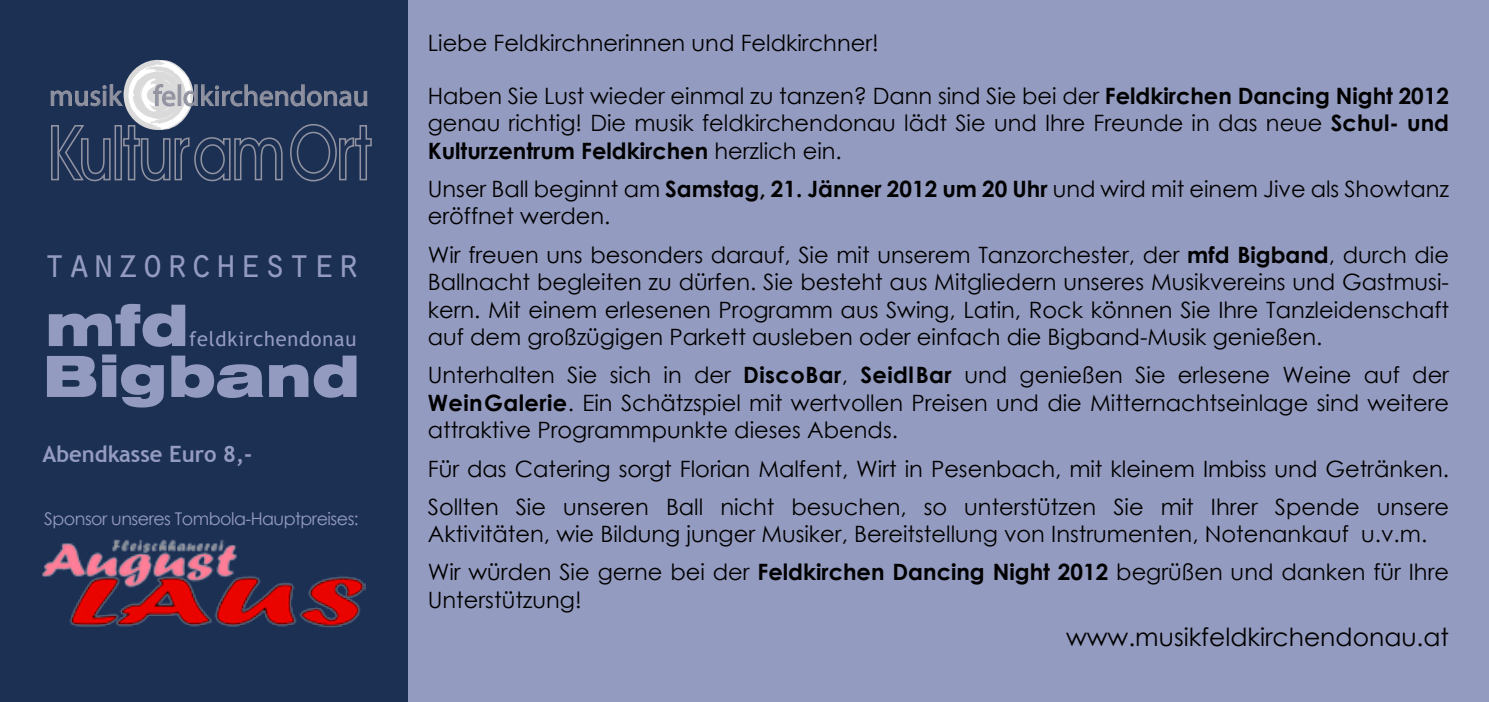
<style>
.page{position:relative;width:1489px;height:702px;background:#fff}
.page>*{position:absolute;margin:0;border:0;box-sizing:border-box;transform-origin:0 0}
.t1{font:900 expanded 56.75px "Swiss 721 BT";color:#949bc0}
.t2{font:41.75px "Orator Std";color:#949bc0}
.t3{font:29.25px "TTE172 A9 E8 T00";color:#9293a1}
.t4{font:25px "Century Gothic";color:#000}
.t5{font:22.5px/27.5px "Century Gothic";color:#000;text-align:justify}
.t6{font:700 22.5px "Trebuchet MS";color:#949bc0}
.t7{font:20.25px "Trebuchet MS";letter-spacing:.04em;color:#949bc0}
.t8{font:17.5px "Century Gothic";letter-spacing:-.03em;color:#949bc0}
.s1{font-weight:700}
</style>
<div class="page">
<div style="left:0;top:0;width:408px;height:702px;background:#1c3054"></div>
<div style="left:408px;top:0;width:1080px;height:702px;background:#949bc0"></div>
<img style="left:42px;top:539px;width:324px;height:88px">
<svg style="left:50px;top:59px;width:322px;height:123px"></svg>
<p class="t3" style="left:49px;top:78px;width:321px">musik feldkirchendonau</p>
<h2 class="t2" style="left:43px;top:234px;width:319px">tanzorchester</h2>
<h1 class="t1" style="left:45px;top:291px;width:145px">mfd</h1>
<p class="t7" style="left:189px;top:327px;width:169px">feldkirchendonau</p>
<h1 class="t1" style="left:43px;top:342px;width:319px">Bigband</h1>
<p class="t6" style="left:43px;top:440px;width:211px">Abendkasse Euro 8,-</p>
<p class="t8" style="left:44px;top:506px;width:316px">Sponsor unseres Tombola-Hauptpreises:</p>
<p class="t5" style="left:428px;top:29px;width:452px">Liebe Feldkirchnerinnen und Feldkirchner!</p>
<p class="t5" style="left:428px;top:82px;width:1022px">Haben Sie Lust wieder einmal zu tanzen? Dann sind Sie bei der <span class="s1">Feldkirchen Dancing Night 2012 </span>genau richtig! Die musik feldkirchendonau lädt Sie und Ihre Freunde in das neue <span class="s1">Schul- und Kulturzentrum Feldkirchen</span> herzlich ein.</p>
<p class="t5" style="left:428px;top:175px;width:1022px">Unser Ball beginnt am <span class="s1">Samstag, 21. Jänner 2012 um 20 Uhr</span> und wird mit einem Jive als Showtanz eröffnet werden.</p>
<p class="t5" style="left:428px;top:240px;width:1022px">Wir freuen uns besonders darauf, Sie mit unserem Tanzorchester, der <span class="s1">mfd Bigband</span>, durch die Ballnacht begleiten zu dürfen. Sie besteht aus Mitgliedern unseres Musikvereins und Gastmusi&shy;kern. Mit einem erlesenen Programm aus Swing, Latin, Rock können Sie Ihre Tanzleidenschaft auf dem großzügigen Parkett ausleben oder einfach die Bigband-Musik genießen.</p>
<p class="t5" style="left:428px;top:361px;width:1022px">Unterhalten Sie sich in der <span class="s1">DiscoBar</span>, <span class="s1">SeidlBar</span> und genießen Sie erlesene Weine auf der <span class="s1">WeinGalerie</span>. Ein Schätzspiel mit wertvollen Preisen und die Mitternachtseinlage sind weitere attraktive Programmpunkte dieses Abends.</p>
<p class="t5" style="left:428px;top:449px;width:1022px;line-height:38.2px">Für das Catering sorgt Florian Malfent, Wirt in Pesenbach, mit kleinem Imbiss und Getränken.<br>Sollten Sie unseren Ball nicht besuchen, so unterstützen Sie mit Ihrer Spende unsere</p>
<p class="t5" style="left:428px;top:514px;width:1022px;line-height:38.2px">Aktivitäten, wie Bildung junger Musiker, Bereitstellung von Instrumenten, Notenankauf u.v.m.<br>Wir würden Sie gerne bei der <span class="s1">Feldkirchen Dancing Night 2012</span> begrüßen und danken für Ihre</p>
<p class="t5" style="left:428px;top:585px;width:155px">Unterstützung!</p>
<p class="t4" style="left:1065px;top:619px;width:384px">www.musikfeldkirchendonau.at</p>
</div>
